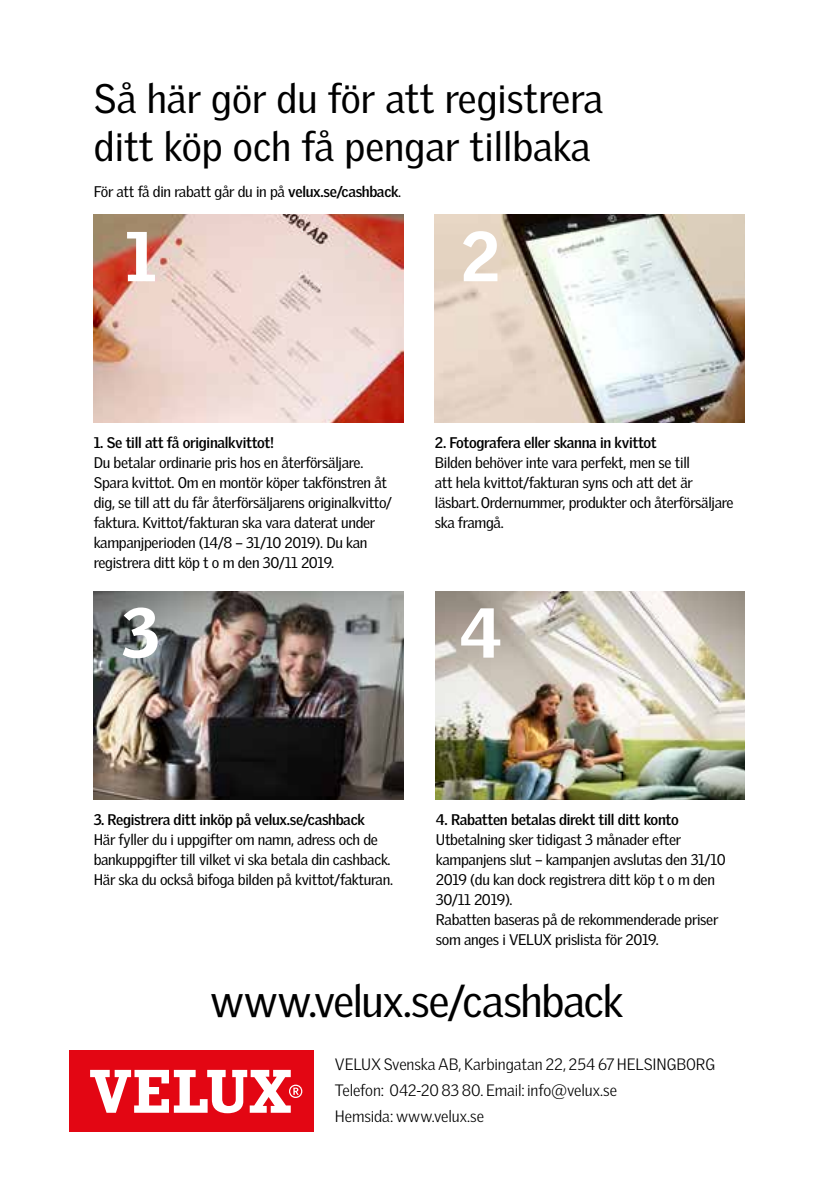
<style>
.page{position:relative;width:840px;height:1191px;background:#fff}
.page>*{position:absolute;margin:0;border:0;box-sizing:border-box;transform-origin:0 0}
.t1{font:900 68.4px "Velux Gothic";color:#fff}
.t2{font:44px "Velux Gothic";letter-spacing:-.025em;color:#000}
.t3{font:40px/48px "Velux Gothic";color:#000}
.t4{font:300 16px/26px "Velux Gothic";letter-spacing:-.01em;color:#000}
.t5{font:15px/20px "Velux Gothic";letter-spacing:-.02em;color:#000}
.t6{font:700 15px "Velux Gothic";letter-spacing:-.02em;color:#000}
.s1{font-weight:700}
</style>
<div class="page">
<img style="left:94px;top:591px;width:309px;height:208px">
<img style="left:94px;top:214px;width:309px;height:208px">
<img style="left:434px;top:214px;width:310px;height:208px">
<img style="left:435px;top:591px;width:309px;height:208px">
<div style="left:69px;top:1050px;width:244px;height:82px;background:#e30613"></div>
<svg style="left:90px;top:1069px;width:212px;height:44px"></svg>
<h3 class="t3" style="left:94px;top:74px;width:510px">Så här gör du för att registrera ditt köp och få pengar tillbaka</h3>
<p class="t5" style="left:94px;top:182px;width:309px">För att få din rabatt går du in på <span class="s1">velux.se/cashback</span>.</p>
<h1 class="t1" style="left:125px;top:213px;width:33px">1</h1>
<h1 class="t1" style="left:461px;top:213px;width:40px">2</h1>
<p class="t6" style="left:94px;top:433px;width:182px">1. Se till att få originalkvittot!</p>
<p class="t5" style="left:94px;top:452px;width:300px">Du betalar ordinarie pris hos en återförsäljare.<br>Spara kvittot. Om en montör köper takfönstren åt dig, se till att du får återförsäljarens originalkvitto/ faktura. Kvittot/fakturan ska vara daterat under kampanjperioden (14/8 – 31/10 2019). Du kan registrera ditt köp t o m den 30/11 2019.</p>
<h1 class="t1" style="left:122px;top:589px;width:39px">3</h1>
<p class="t6" style="left:434px;top:433px;width:223px">2. Fotografera eller skanna in kvittot</p>
<p class="t5" style="left:434px;top:452px;width:300px">Bilden behöver inte vara perfekt, men se till<br>att hela kvittot/fakturan syns och att det är läsbart. Ordernummer, produkter och återförsäljare ska framgå.</p>
<h1 class="t1" style="left:459px;top:589px;width:44px">4</h1>
<p class="t6" style="left:94px;top:810px;width:272px">3. Registrera ditt inköp på velux.se/cashback</p>
<p class="t5" style="left:94px;top:829px;width:300px">Här fyller du i uppgifter om namn, adress och de bankuppgifter till vilket vi ska betala din cashback.<br>Här ska du också bifoga bilden på kvittot/fakturan.</p>
<p class="t6" style="left:435px;top:810px;width:244px">4. Rabatten betalas direkt till ditt konto</p>
<p class="t5" style="left:435px;top:829px;width:291px">Utbetalning sker tidigast 3 månader efter kampanjens slut – kampanjen avslutas den 31/10<br>2019 (du kan dock registrera ditt köp t o m den 30/11 2019).<br>Rabatten baseras på de rekommenderade priser som anges i VELUX prislista för 2019.</p>
<h2 class="t2" style="left:210px;top:975px;width:414px">www.velux.se/cashback</h2>
<p class="t4" style="left:334px;top:1050px;width:381px">VELUX Svenska AB, Karbingatan 22, 254 67 HELSINGBORG<br>Telefon: 042-20 83 80. Email: info@velux.se<br>Hemsida: www.velux.se</p>
</div>
